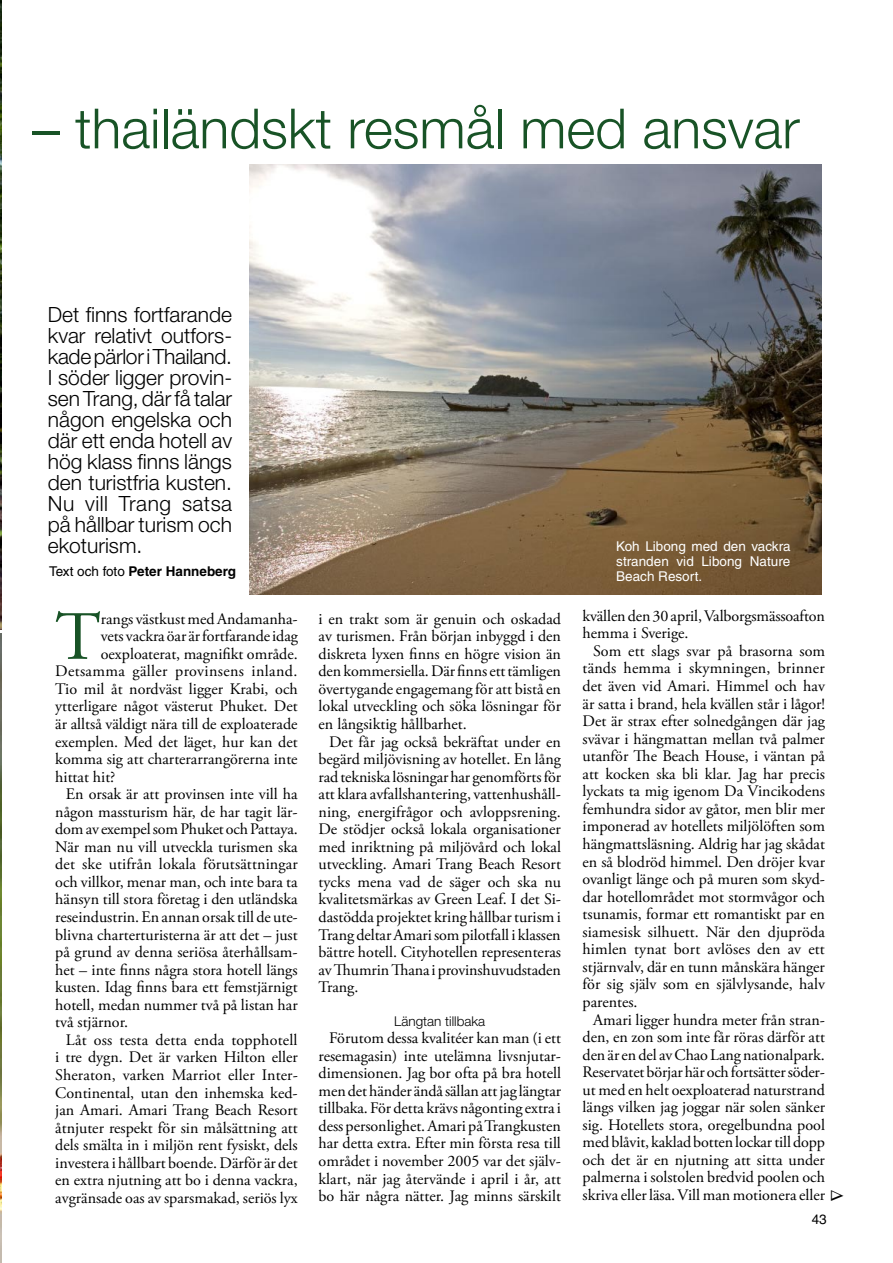
<style>
.page{position:relative;width:893px;height:1263px;background:#fff}
.page>*{position:absolute;margin:0;border:0;box-sizing:border-box;transform-origin:0 0}
.Brödtext1{font:69px "Adobe Garamond Pro";color:#185326}
.Rubrik_45_Helv_Light{font:300 55.5px "Helvetica Neue";color:#185326}
.Brödtext1-2{font:300 21px/21px "Helvetica Neue";color:#000;text-align:justify}
.Brödtext{font:16.05px/17.5px "Adobe Garamond Pro";color:#000;text-align:justify}
.Brödtext1-3{font:16.05px "Adobe Garamond Pro";color:#000}
.Brödtext1-4{font:16.05px "Adobe Garamond Pro";letter-spacing:.025em;color:#000}
.Bildtext{font:13.5px/15px "Helvetica";color:#fff;text-align:justify}
.Bildtext-2{font:700 13.5px "Helvetica";color:#000}
.Mellanrubrik_1{font:300 13.5px "Helvetica Neue";color:#000}
.Bildtext-3{font:13.5px "Helvetica";color:#000}
.s1{font-weight:400}
</style>
<div class="page">
<img style="left:0;top:633px;width:1px;height:630px">
<img style="left:0;top:0;width:1px;height:629px">
<img style="left:249px;top:164px;width:572px;height:431px">
<p class="Rubrik_45_Helv_Light" style="left:32px;top:95px;width:769px">– thailändskt resmål med ansvar</p>
<p class="Brödtext1-2" style="left:48px;top:304px;width:186px">Det finns fortfarande kvar relativt outfors&shy;kade pärlor i Thailand.<br>I söder ligger provin&shy;sen Trang, där få talar någon engelska och där ett enda hotell av hög klass finns längs den turistfria kusten.<br>Nu vill Trang satsa på hållbar turism och ekoturism.</p>
<p class="Bildtext-2" style="left:49px;top:563px;width:188px"><span class="s1">Text och foto</span> Peter Hanneberg</p>
<p class="Brödtext1" style="left:55px;top:595px;width:47px">T</p>
<p class="Brödtext1-3" style="left:101px;top:609px;width:198px">rangs västkust med Andamanha-</p>
<p class="Brödtext1-3" style="left:101px;top:626px;width:199px">vets vackra öar är fortfarande idag</p>
<p class="Brödtext1-3" style="left:101px;top:644px;width:198px">oexploaterat, magnifikt område.</p>
<p class="Brödtext1-4" style="left:55px;top:661px;width:244px">Detsamma gäller provinsens inland.</p>
<p class="Brödtext1-3" style="left:55px;top:679px;width:244px">Tio mil åt nordväst ligger Krabi, och</p>
<p class="Brödtext1-3" style="left:55px;top:697px;width:244px">ytterligare något västerut Phuket. Det</p>
<p class="Brödtext1-3" style="left:55px;top:714px;width:244px">är alltså väldigt nära till de exploaterade</p>
<p class="Brödtext1-3" style="left:55px;top:732px;width:244px">exemplen. Med det läget, hur kan det</p>
<p class="Brödtext1-3" style="left:55px;top:749px;width:244px">komma sig att charterarrangörerna inte</p>
<p class="Brödtext1-3" style="left:55px;top:767px;width:62px">hittat hit?</p>
<p class="Brödtext" style="left:55px;top:786px;width:244px;text-indent:11px">En orsak är att provinsen inte vill ha någon massturism här, de har tagit lär&shy;dom av exempel som Phuket och Pattaya.<br>När man nu vill utveckla turismen ska det ske utifrån lokala förutsättningar och villkor, menar man, och inte bara ta hänsyn till stora företag i den utländska reseindustrin. En annan orsak till de ute&shy;blivna charterturisterna är att det – just på grund av denna seriösa återhållsam&shy;het – inte finns några stora hotell längs kusten. Idag finns bara ett femstjärnigt hotell, medan nummer två på listan har två stjärnor.</p>
<p class="Brödtext" style="left:55px;top:1031px;width:244px;text-indent:11px">Låt oss testa detta enda topphotell i tre dygn. Det är varken Hilton eller Sheraton, varken Marriot eller Inter-Continental, utan den inhemska ked&shy;jan Amari. Amari Trang Beach Resort åtnjuter respekt för sin målsättning att dels smälta in i miljön rent fysiskt, dels investera i hållbart boende. Därför är det en extra njutning att bo i denna vackra, avgränsade oas av sparsmakad, seriös lyx</p>
<p class="Brödtext" style="left:319px;top:610px;width:244px">i en trakt som är genuin och oskadad av turismen. Från början inbyggd i den diskreta lyxen finns en högre vision än den kommersiella. Där finns ett tämligen övertygande engagemang för att bistå en lokal utveckling och söka lösningar för en långsiktig hållbarhet.</p>
<p class="Brödtext" style="left:319px;top:733px;width:244px;text-indent:11px">Det får jag också bekräftat under en begärd miljövisning av hotellet. En lång rad tekniska lösningar har genomförts för att klara avfallshantering, vattenhushåll&shy;ning, energifrågor och avloppsrening.<br>De stödjer också lokala organisationer med inriktning på miljövård och lokal utveckling. Amari Trang Beach Resort tycks mena vad de säger och ska nu kvalitetsmärkas av Green Leaf. I det Si&shy;dastödda projektet kring hållbar turism i Trang deltar Amari som pilotfall i klassen bättre hotell. Cityhotellen representeras av Thumrin Thana i provinshuvudstaden Trang.</p>
<p class="Mellanrubrik_1" style="left:394px;top:1012px;width:93px">Längtan tillbaka</p>
<p class="Brödtext" style="left:319px;top:1030px;width:244px;text-indent:11px">Förutom dessa kvalitéer kan man (i ett resemagasin) inte utelämna livsnjutar&shy;dimensionen. Jag bor ofta på bra hotell men det händer ändå sällan att jag längtar tillbaka. För detta krävs någonting extra i dess personlighet. Amari på Trangkusten har detta extra. Efter min första resa till området i november 2005 var det själv&shy;klart, när jag återvände i april i år, att bo här några nätter. Jag minns särskilt</p>
<p class="Bildtext" style="left:616px;top:539px;width:176px">Koh Libong med den vackra stranden vid Libong Nature Beach Resort.</p>
<p class="Brödtext" style="left:583px;top:607px;width:244px">kvällen den 30 april, Valborgsmässoafton hemma i Sverige.</p>
<p class="Brödtext" style="left:583px;top:643px;width:244px;text-indent:11px">Som ett slags svar på brasorna som tänds hemma i skymningen, brinner det även vid Amari. Himmel och hav är satta i brand, hela kvällen står i lågor!<br>Det är strax efter solnedgången där jag svävar i hängmattan mellan två palmer utanför The Beach House, i väntan på att kocken ska bli klar. Jag har precis lyckats ta mig igenom Da Vincikodens femhundra sidor av gåtor, men blir mer imponerad av hotellets miljölöften som hängmattsläsning. Aldrig har jag skådat en så blodröd himmel. Den dröjer kvar ovanligt länge och på muren som skyd&shy;dar hotellområdet mot stormvågor och tsunamis, formar ett romantiskt par en siamesisk silhuett. När den djupröda himlen tynat bort avlöses den av ett stjärnvalv, där en tunn månskära hänger för sig själv som en självlysande, halv parentes.</p>
<p class="Brödtext" style="left:583px;top:1011px;width:244px;text-indent:11px">Amari ligger hundra meter från stran&shy;den, en zon som inte får röras därför att den är en del av Chao Lang nationalpark.<br>Reservatet börjar här och fortsätter söder&shy;ut med en helt oexploaterad naturstrand längs vilken jag joggar när solen sänker sig. Hotellets stora, oregelbundna pool med blåvit, kaklad botten lockar till dopp och det är en njutning att sitta under palmerna i solstolen bredvid poolen och skriva eller läsa. Vill man motionera eller</p>
<p class="Bildtext-3" style="left:812px;top:1212px;width:17px">43</p>
</div>
